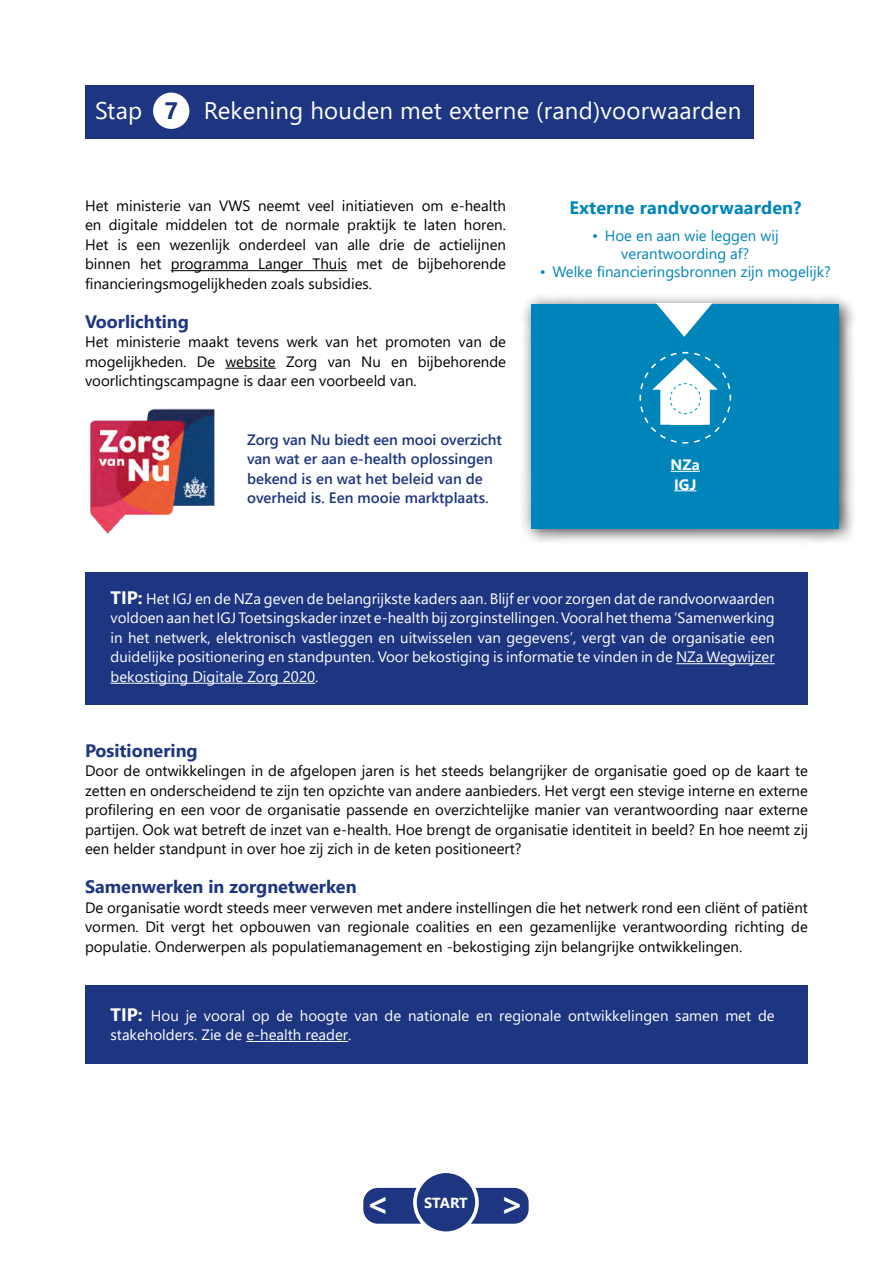
<style>
.page{position:relative;width:893px;height:1263px;background:#fff}
.page>*{position:absolute;margin:0;border:0;box-sizing:border-box;transform-origin:0 0}
.t1{font:700 34.05px "Segoe UI";color:#fff}
.t2{font:24px "Segoe UI";letter-spacing:.01em;color:#fff}
.t3{font:700 23.85px "Segoe UI";color:#1e3582}
.t4{font:700 18px "Segoe UI";color:#1e3582}
.t5{font:700 18px "Segoe UI";letter-spacing:.01em;color:#0085ba}
.t6{font:15px/19.5px "Segoe UI";color:#000;text-align:justify}
.t7{font:15px/19.5px "Segoe UI";color:#fff;text-align:justify}
.t8{font:600 15px/19.5px "Segoe UI";color:#1e3582}
.t9{font:15px/18px "Segoe UI";color:#0085ba;text-align:center}
.t10{font:700 15px/19.5px "Segoe UI";letter-spacing:.01em;color:#fff}
.t11{font:700 14.55px "Segoe UI";letter-spacing:-.01em;color:#fff}
.s1{font-weight:700;font-size:18px}
</style>
<div class="page">
<hr style="left:171px;top:270px;width:176px;height:1px;background:#000">
<hr style="left:225px;top:368px;width:51px;height:1px;background:#000">
<div style="left:85px;top:85px;width:669px;height:53px;background:#1e3582"></div>
<div style="left:153px;top:93px;width:36px;height:36px;background:#fff;border-radius:50%"></div>
<div style="left:521px;top:293px;width:335px;height:252px;background:#000;opacity:.75"></div>
<div style="left:531px;top:304px;width:308px;height:224px;background:#0085ba"></div>
<svg style="left:671px;top:471px;width:29px;height:1px"></svg>
<svg style="left:674px;top:490px;width:22px;height:1px"></svg>
<svg style="left:656px;top:303px;width:56px;height:34px"></svg>
<svg style="left:639px;top:351px;width:93px;height:93px"></svg>
<img style="left:90px;top:408px;width:125px;height:126px">
<div style="left:85px;top:572px;width:723px;height:133px;background:#1e3582"></div>
<hr style="left:676px;top:663px;width:99px;height:1px;background:#fff">
<hr style="left:111px;top:683px;width:204px;height:1px;background:#fff">
<div style="left:85px;top:985px;width:723px;height:79px;background:#1e3582"></div>
<hr style="left:246px;top:1041px;width:102px;height:1px;background:#fff">
<div style="left:363px;top:1188px;width:166px;height:36px;background:#1e3582;border-radius:15px"></div>
<div style="left:415px;top:1171px;width:62px;height:62px;background:#1e3582;border-radius:50%"></div>
<div style="left:413px;top:1169px;width:66px;height:66px;border:4px solid #fff;border-radius:50%"></div>
<h2 class="t2" style="left:95px;top:88px;width:49px">Stap</h2>
<h2 class="t2" style="left:204px;top:88px;width:539px">Rekening houden met externe (rand)voorwaarden</h2>
<h3 class="t3" style="left:164px;top:88px;width:15px">7</h3>
<p class="t6" style="left:85px;top:194px;width:422px">Het ministerie van VWS neemt veel initiatieven om e-health en digitale middelen tot de normale praktijk te laten horen.<br>Het is een wezenlijk onderdeel van alle drie de actielijnen binnen het programma Langer Thuis met de bijbehorende financieringsmogelijkheden zoals subsidies.</p>
<p class="t4" style="left:85px;top:304px;width:105px">Voorlichting</p>
<p class="t6" style="left:85px;top:331px;width:422px">Het ministerie maakt tevens werk van het promoten van de mogelijkheden. De website Zorg van Nu en bijbehorende voorlichtingscampagne is daar een voorbeeld van.</p>
<p class="t8" style="left:247px;top:429px;width:256px">Zorg van Nu biedt een mooi overzicht van wat er aan e-health oplossingen bekend is en wat het beleid van de overheid is. Een mooie marktplaats.</p>
<p class="t5" style="left:569px;top:191px;width:233px">Externe randvoorwaarden?</p>
<p class="t9" style="left:592px;top:225px;width:188px">• Hoe en aan wie leggen wij verantwoording af?</p>
<p class="t9" style="left:540px;top:261px;width:293px">• Welke financieringsbronnen zijn mogelijk?</p>
<p class="t10" style="left:671px;top:454px;width:31px">NZa<br>IGJ</p>
<p class="t7" style="left:111px;top:587px;width:666px"><span class="s1">TIP:</span> Het IGJ en de NZa geven de belangrijkste kaders aan. Blijf er voor zorgen dat de randvoorwaarden voldoen aan het IGJ Toetsingskader inzet e-health bij zorginstellingen. Vooral het thema ‘Samenwerking in het netwerk, elektronisch vastleggen en uitwisselen van gegevens’, vergt van de organisatie een duidelijke positionering en standpunten. Voor bekostiging is informatie te vinden in de NZa Wegwijzer bekostiging Digitale Zorg 2020.</p>
<p class="t4" style="left:85px;top:733px;width:114px">Positionering</p>
<p class="t6" style="left:85px;top:760px;width:724px">Door de ontwikkelingen in de afgelopen jaren is het steeds belangrijker de organisatie goed op de kaart te zetten en onderscheidend te zijn ten opzichte van andere aanbieders. Het vergt een stevige interne en externe profilering en een voor de organisatie passende en overzichtelijke manier van verantwoording naar externe partijen. Ook wat betreft de inzet van e-health. Hoe brengt de organisatie identiteit in beeld? En hoe neemt zij een helder standpunt in over hoe zij zich in de keten positioneert?</p>
<p class="t4" style="left:85px;top:870px;width:273px">Samenwerken in zorgnetwerken</p>
<p class="t6" style="left:85px;top:896px;width:724px">De organisatie wordt steeds meer verweven met andere instellingen die het netwerk rond een cliënt of patiënt vormen. Dit vergt het opbouwen van regionale coalities en een gezamenlijke verantwoording richting de populatie. Onderwerpen als populatiemanagement en -bekostiging zijn belangrijke ontwikkelingen.</p>
<p class="t7" style="left:111px;top:1004px;width:666px"><span class="s1">TIP:</span> Hou je vooral op de hoogte van de nationale en regionale ontwikkelingen samen met de stakeholders. Zie de e-health reader.</p>
<h1 class="t1" style="left:366px;top:1170px;width:26px">&lt;</h1>
<p class="t11" style="left:424px;top:1189px;width:45px">START</p>
</div>
